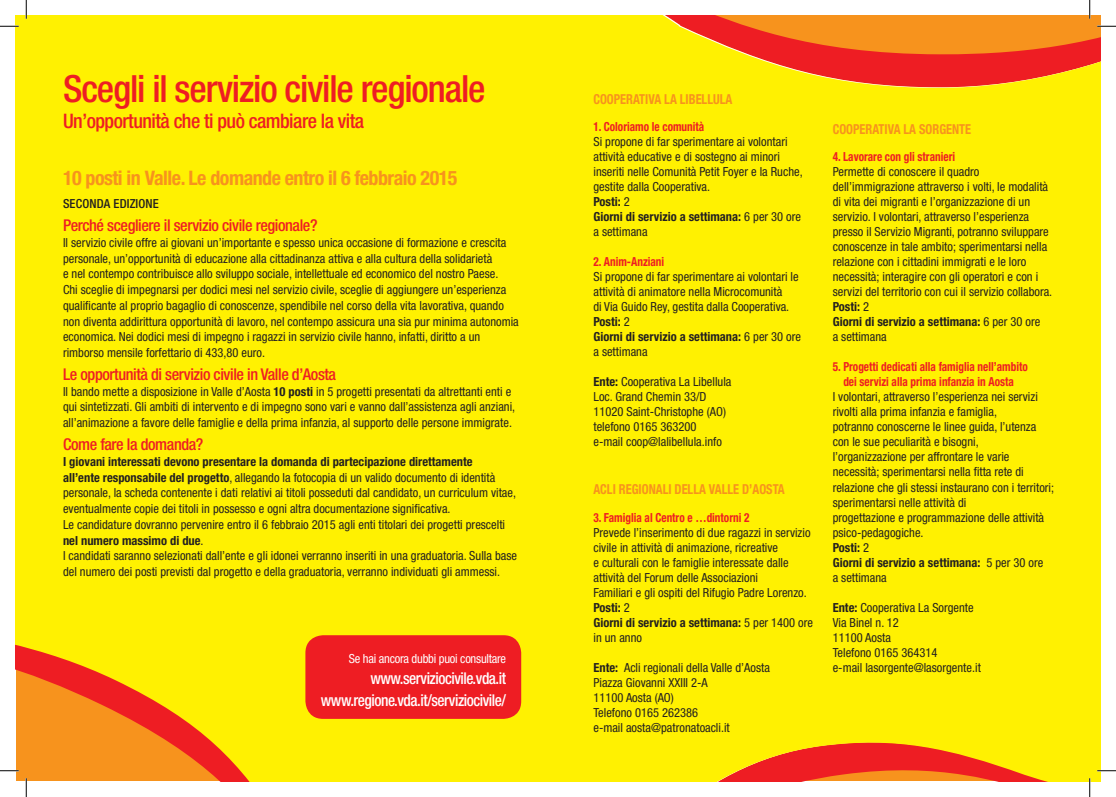
<style>
.page{position:relative;width:1116px;height:797px;background:#fff}
.page>*{position:absolute;margin:0;border:0;box-sizing:border-box;transform-origin:0 0}
.t1{font:500 condensed 37.5px "Helvetica Neue";letter-spacing:-.03em;color:#ee1d23}
.t2{font:700 condensed 20px "Helvetica Neue";letter-spacing:-.025em;color:#f7931d}
.t3{font:500 condensed 20px "Helvetica Neue";letter-spacing:-.025em;color:#ee1d23}
.t4{font:500 condensed 16.25px "Helvetica Neue";letter-spacing:-.025em;color:#ee1d23}
.t5{font:500 condensed 16.25px/21.2px "Helvetica Neue";letter-spacing:-.03em;color:#fff;text-align:right;scale:.95 1}
.t6{font:700 condensed 13.75px "Helvetica Neue";color:#f7931d;scale:.9 1}
.t7{font:condensed 12.5px/15px "Helvetica Neue";color:#231f20}
.t8{font:700 condensed 12.5px/15px "Helvetica Neue";color:#ee1d23;text-align:center;scale:.9 1}
.t9{font:condensed 12.5px "Helvetica Neue";color:#fff}
.t10{font:500 condensed 12.5px "Helvetica Neue";letter-spacing:.01em;color:#231f20}
.s1{font-weight:700}
</style>
<div class="page">
<div style="left:16px;top:16px;width:1084px;height:765px;background:#fff101"></div>
<div style="left:305px;top:635px;width:216px;height:84px;background:#ee1d23;border-radius:18px"></div>
<svg style="left:0;top:25px;width:19px;height:2px"></svg>
<svg style="left:1097px;top:25px;width:18px;height:2px"></svg>
<svg style="left:0;top:770px;width:19px;height:1px"></svg>
<svg style="left:1097px;top:770px;width:18px;height:1px"></svg>
<svg style="left:25px;top:0;width:2px;height:19px"></svg>
<svg style="left:25px;top:778px;width:2px;height:19px"></svg>
<svg style="left:1088px;top:0;width:2px;height:19px"></svg>
<svg style="left:1088px;top:778px;width:2px;height:19px"></svg>
<h1 class="t1" style="left:63px;top:66px;width:424px">Scegli il servizio civile regionale</h1>
<h2 class="t3" style="left:63px;top:109px;width:302px">Un’opportunità che ti può cambiare la vita</h2>
<h2 class="t2" style="left:63px;top:166px;width:396px">10 posti in Valle. Le domande entro il 6 febbraio 2015</h2>
<p class="t10" style="left:63px;top:196px;width:96px">Seconda edizione</p>
<h3 class="t4" style="left:63px;top:215px;width:256px">Perché scegliere il servizio civile regionale?</h3>
<p class="t7" style="left:63px;top:234px;width:457px;line-height:15.8px">Il servizio civile offre ai giovani un’importante e spesso unica occasione di formazione e crescita personale, un’opportunità di educazione alla cittadinanza attiva e alla cultura della solidarietà<br>e nel contempo contribuisce allo sviluppo sociale, intellettuale ed economico del nostro Paese.<br>Chi sceglie di impegnarsi per dodici mesi nel servizio civile, sceglie di aggiungere un’esperienza qualificante al proprio bagaglio di conoscenze, spendibile nel corso della vita lavorativa, quando non diventa addirittura opportunità di lavoro, nel contempo assicura una sia pur minima autonomia economica. Nei dodici mesi di impegno i ragazzi in servizio civile hanno, infatti, diritto a un rimborso mensile forfettario di 433,80 euro.</p>
<h3 class="t4" style="left:63px;top:364px;width:275px">Le opportunità di servizio civile in Valle d’Aosta</h3>
<p class="t7" style="left:63px;top:383px;width:453px;line-height:15.8px">Il bando mette a disposizione in Valle d’Aosta <span class="s1">10 posti</span> in 5 progetti presentati da altrettanti enti e qui sintetizzati. Gli ambiti di intervento e di impegno sono vari e vanno dall’assistenza agli anziani, all’animazione a favore delle famiglie e della prima infanzia, al supporto delle persone immigrate.</p>
<h3 class="t4" style="left:63px;top:434px;width:142px">Come fare la domanda?</h3>
<p class="t7" style="left:63px;top:453px;width:455px;line-height:15.8px"><span class="s1">I giovani interessati devono presentare la domanda di partecipazione direttamente<br>all’ente responsabile del progetto</span>, allegando la fotocopia di un valido documento di identità personale, la scheda contenente i dati relativi ai titoli posseduti dal candidato, un curriculum vitae, eventualmente copie dei titoli in possesso e ogni altra documentazione significativa.<br>Le candidature dovranno pervenire entro il 6 febbraio 2015 agli enti titolari dei progetti prescelti <span class="s1">nel numero massimo di due</span>.<br>I candidati saranno selezionati dall’ente e gli idonei verranno inseriti in una graduatoria. Sulla base del numero dei posti previsti dal progetto e della graduatoria, verranno individuati gli ammessi.</p>
<p class="t9" style="left:349px;top:651px;width:159px">Se hai ancora dubbi puoi consultare</p>
<h3 class="t5" style="left:321px;top:667px;width:196px">www.serviziocivile.vda.it www.regione.vda.it/serviziocivile/</h3>
<p class="t6" style="left:593px;top:91px;width:122px">COOPERATIVA LA LI BELLULA</p>
<p class="t8" style="left:593px;top:119px;width:125px">1. Coloriamo le comunità</p>
<p class="t7" style="left:593px;top:134px;width:211px">Si propone di far sperimentare ai volontari attività educative e di sostegno ai minori inseriti nelle Comunità Petit Foyer e la Ruche, gestite dalla Cooperativa.<br><span class="s1">Posti:</span> 2<br><span class="s1">Giorni di servizio a settimana:</span> 6 per 30 ore a settimana</p>
<p class="t8" style="left:593px;top:254px;width:80px">2. Anim-Anziani</p>
<p class="t7" style="left:593px;top:269px;width:209px">Si propone di far sperimentare ai volontari le attività di animatore nella Microcomunità<br>di Via Guido Rey, gestita dalla Cooperativa.<br><span class="s1">Posti:</span> 2<br><span class="s1">Giorni di servizio a settimana:</span> 6 per 30 ore a settimana</p>
<p class="t7" style="left:593px;top:374px;width:139px"><span class="s1">Ente:</span> Cooperativa La Libellula<br>Loc. Grand Chemin 33/D<br>11020 Saint-Christophe (AO) telefono 0165 363200<br>e-mail coop@lalibellula.info</p>
<p class="t6" style="left:593px;top:481px;width:8px">ACLI</p>
<p class="t6" style="left:619px;top:481px;width:29px">REGIONALI</p>
<p class="t6" style="left:674px;top:481px;width:8px">DELLA</p>
<p class="t6" style="left:709px;top:481px;width:15px">VALLE</p>
<p class="t6" style="left:742px;top:481px;width:49px">D’AOSTA</p>
<p class="t8" style="left:593px;top:509px;width:175px">3. Famiglia al Centro e …dintorni 2</p>
<p class="t7" style="left:593px;top:524px;width:221px">Prevede l’inserimento di due ragazzi in servizio civile in attività di animazione, ricreative<br>e culturali con le famiglie interessate dalle attività del Forum delle Associazioni<br>Familiari e gli ospiti del Rifugio Padre Lorenzo.<br><span class="s1">Posti:</span> 2<br><span class="s1">Giorni di servizio a settimana:</span> 5 per 1400 ore in un anno</p>
<p class="t7" style="left:593px;top:659px;width:178px"><span class="s1">Ente:</span> Acli regionali della Valle d’Aosta<br>Piazza Giovanni XXIII 2-A<br>11100 Aosta (AO)<br>Telefono 0165 262386<br>e-mail aosta@patronatoacli.it</p>
<p class="t6" style="left:832px;top:121px;width:154px">COOPERATIVA LA SORGENTE</p>
<p class="t8" style="left:832px;top:149px;width:137px">4. Lavorare con gli stranieri</p>
<p class="t7" style="left:832px;top:164px;width:221px">Permette di conoscere il quadro dell’immigrazione attraverso i volti, le modalità di vita dei migranti e l’organizzazione di un servizio. I volontari, attraverso l’esperienza presso il Servizio Migranti, potranno sviluppare conoscenze in tale ambito; sperimentarsi nella relazione con i cittadini immigrati e le loro necessità; interagire con gli operatori e con i servizi del territorio con cui il servizio collabora.<br><span class="s1">Posti:</span> 2<br><span class="s1">Giorni di servizio a settimana:</span> 6 per 30 ore<br>a settimana</p>
<p class="t8" style="left:832px;top:359px;width:218px">5. Progetti dedicati alla famiglia nell’ambito dei servizi alla prima infanzia in Aosta</p>
<p class="t7" style="left:832px;top:389px;width:223px">I volontari, attraverso l’esperienza nei servizi rivolti alla prima infanzia e famiglia,<br>potranno conoscerne le linee guida, l’utenza con le sue peculiarità e bisogni, l’organizzazione per affrontare le varie necessità; sperimentarsi nella fitta rete di relazione che gli stessi instaurano con i territori; sperimentarsi nelle attività di<br>progettazione e programmazione delle attività psico-pedagogiche.<br><span class="s1">Posti:</span> 2<br><span class="s1">Giorni di servizio a settimana:</span> 5 per 30 ore<br>a settimana</p>
<p class="t7" style="left:832px;top:599px;width:150px"><span class="s1">Ente:</span> Cooperativa La Sorgente<br>Via Binel n. 12<br>11100 Aosta<br>Telefono 0165 364314<br>e-mail lasorgente@lasorgente.it</p>
</div>
